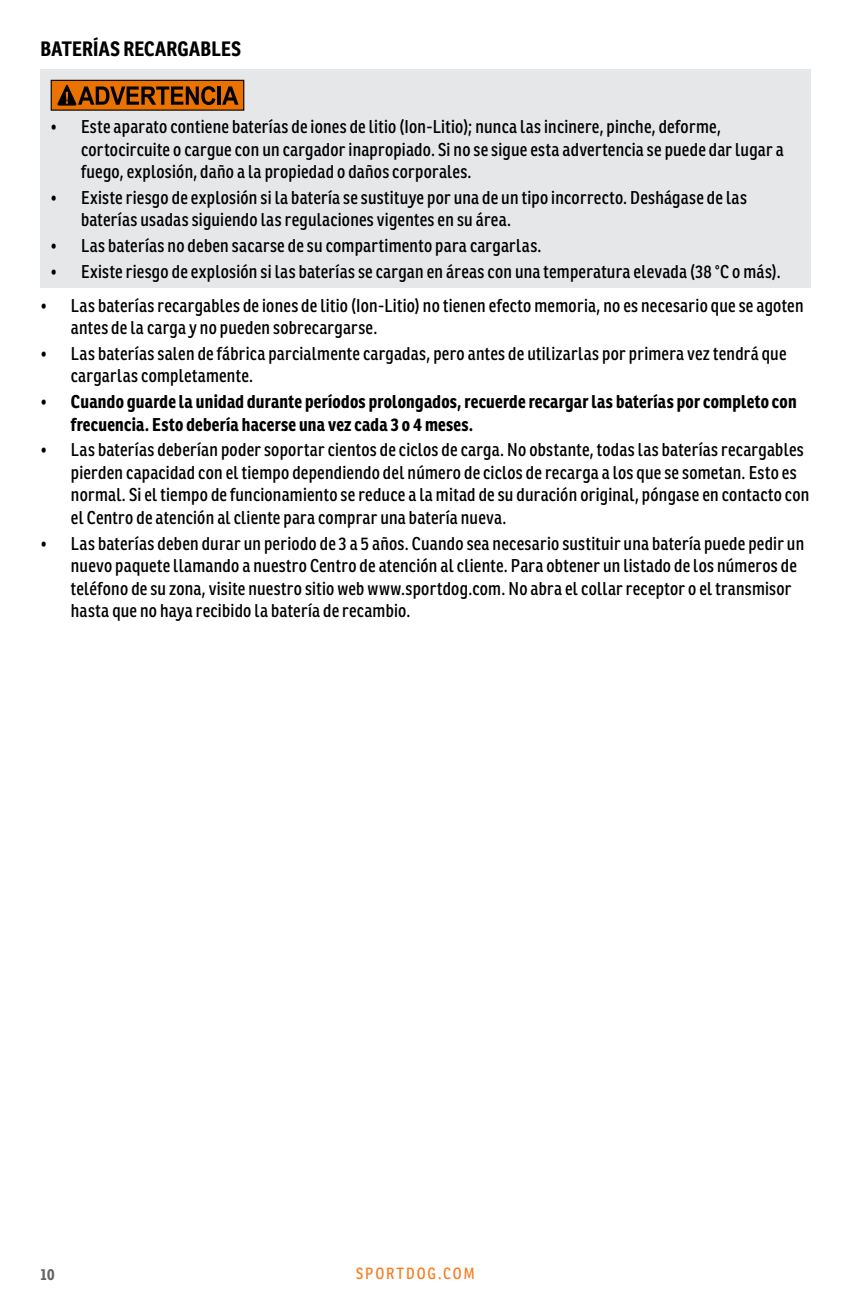
<style>
.page{position:relative;width:851px;height:1296px;background:#fff}
.page>*{position:absolute;margin:0;border:0;box-sizing:border-box;transform-origin:0 0}
.t1{font:700 20.25px "Ronnia Cond";letter-spacing:.01em;color:#000}
.t2{font:18px/22.5px "Ronnia Cond";letter-spacing:.015em;color:#000}
.t3{font:700 18px/22.5px "Ronnia Cond";letter-spacing:.015em;color:#000}
.t4{font:15.75px "Ronnia Cond";letter-spacing:.12em;color:#f58025}
.t5{font:700 15.75px "Ronnia Cond";color:#636466}
.s1{font-weight:400}
</style>
<div class="page">
<div style="left:40px;top:70px;width:771px;height:218px;background:#e6e7e8"></div>
<div style="left:51px;top:80px;width:193px;height:30px;background:#ea7200"></div>
<hr style="left:218px;top:87px;width:3px;height:18px;background:#000">
<svg style="left:222px;top:87px;width:16px;height:18px"></svg>
<svg style="left:57px;top:85px;width:158px;height:21px"></svg>
<div style="left:51px;top:80px;width:193px;height:31px;border:1px solid #000"></div>
<p class="t1" style="left:40px;top:35px;width:202px">BATERÍAS RECARGABLES</p>
<p class="t2" style="left:81px;top:115px;width:704px;text-indent:-30px">• Este aparato contiene baterías de iones de litio (Ion-Litio); nunca las incinere, pinche, deforme, cortocircuite o cargue con un cargador inapropiado. Si no se sigue esta advertencia se puede dar lugar a fuego, explosión, daño a la propiedad o daños corporales.</p>
<p class="t2" style="left:81px;top:186px;width:667px;text-indent:-30px">• Existe riesgo de explosión si la batería se sustituye por una de un tipo incorrecto. Deshágase de las baterías usadas siguiendo las regulaciones vigentes en su área.</p>
<p class="t2" style="left:51px;top:234px;width:492px">• Las baterías no deben sacarse de su compartimento para cargarlas.</p>
<p class="t2" style="left:51px;top:260px;width:731px">• Existe riesgo de explosión si las baterías se cargan en áreas con una temperatura elevada (38 °C o más).</p>
<p class="t2" style="left:71px;top:294px;width:734px;text-indent:-30px">• Las baterías recargables de iones de litio (Ion-Litio) no tienen efecto memoria, no es necesario que se agoten antes de la carga y no pueden sobrecargarse.</p>
<p class="t2" style="left:71px;top:342px;width:717px;text-indent:-30px">• Las baterías salen de fábrica parcialmente cargadas, pero antes de utilizarlas por primera vez tendrá que cargarlas completamente.</p>
<p class="t3" style="left:71px;top:390px;width:727px;text-indent:-30px"><span class="s1">•</span> Cuando guarde la unidad durante períodos prolongados, recuerde recargar las baterías por completo con frecuencia. Esto debería hacerse una vez cada 3 o 4 meses.</p>
<p class="t2" style="left:71px;top:439px;width:740px;text-indent:-30px">• Las baterías deberían poder soportar cientos de ciclos de carga. No obstante, todas las baterías recargables pierden capacidad con el tiempo dependiendo del número de ciclos de recarga a los que se sometan. Esto es normal. Si el tiempo de funcionamiento se reduce a la mitad de su duración original, póngase en contacto con el Centro de atención al cliente para comprar una batería nueva.</p>
<p class="t2" style="left:71px;top:532px;width:734px;text-indent:-30px">• Las baterías deben durar un periodo de 3 a 5 años. Cuando sea necesario sustituir una batería puede pedir un nuevo paquete llamando a nuestro Centro de atención al cliente. Para obtener un listado de los números de teléfono de su zona, visite nuestro sitio web www.sportdog.com. No abra el collar receptor o el transmisor hasta que no haya recibido la batería de recambio.</p>
<p class="t5" style="left:40px;top:1264px;width:16px">10</p>
<p class="t4" style="left:356px;top:1264px;width:120px">SPORTDOG.COM</p>
</div>
